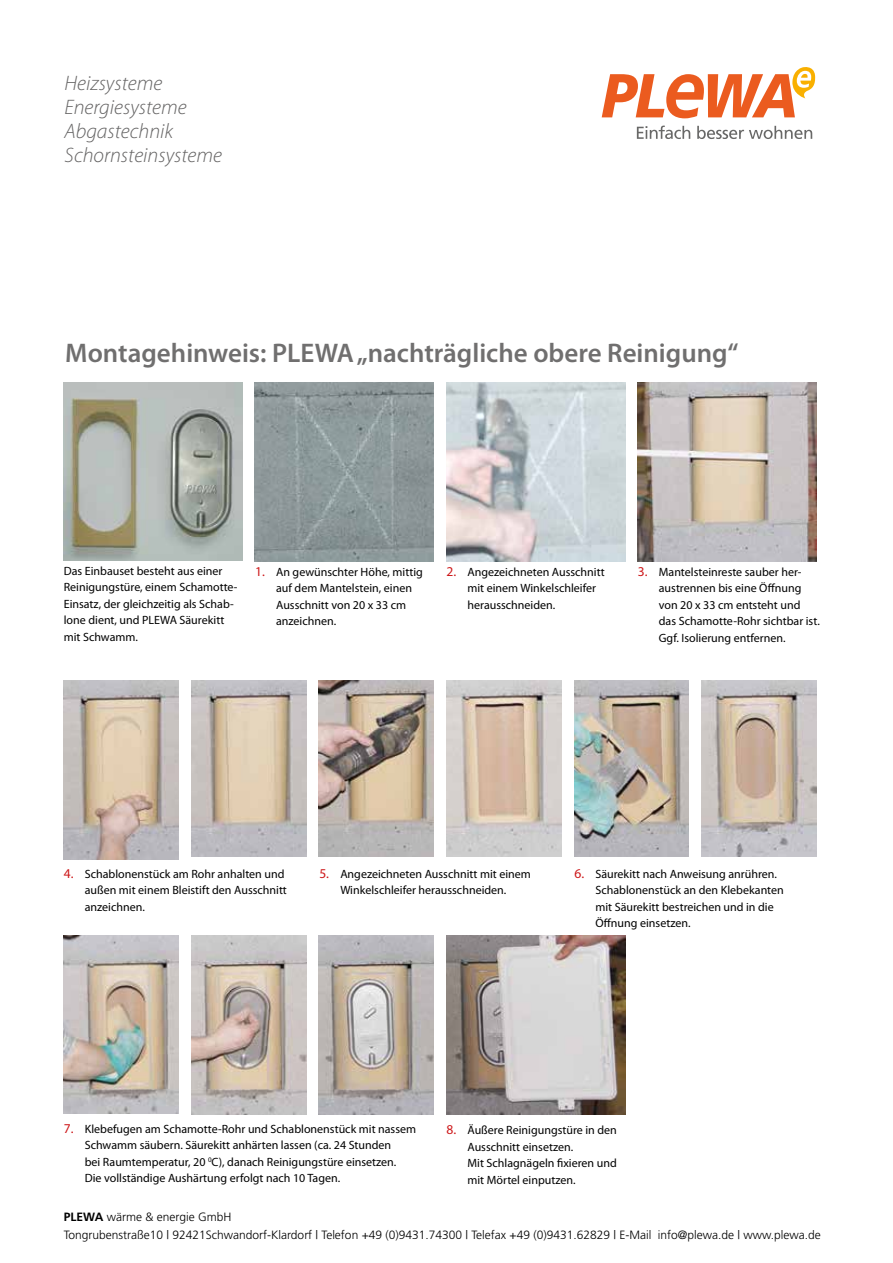
<style>
.page{position:relative;width:893px;height:1263px;background:#fff}
.page>*{position:absolute;margin:0;border:0;box-sizing:border-box;transform-origin:0 0}
.t1{font:600 27px "Myriad Pro";color:#706f6f}
.t2{font:italic 300 21px/24px "Myriad Pro";color:#646363}
.t3{font:12px/16.5px "Myriad Pro";color:#000}
.t4{font:300 12px/18px "Frutiger";color:#000}
.s1{font-size:13.5px;color:#cd1719}
.s2{font-weight:700}
</style>
<div class="page">
<img style="left:64px;top:383px;width:178px;height:178px">
<img style="left:255px;top:383px;width:178px;height:178px">
<img style="left:446px;top:383px;width:179px;height:178px">
<img style="left:638px;top:383px;width:178px;height:178px">
<img style="left:64px;top:680px;width:115px;height:179px">
<img style="left:191px;top:680px;width:115px;height:177px">
<img style="left:319px;top:680px;width:115px;height:177px">
<img style="left:446px;top:680px;width:115px;height:177px">
<img style="left:574px;top:680px;width:115px;height:177px">
<img style="left:702px;top:680px;width:114px;height:177px">
<img style="left:64px;top:935px;width:115px;height:179px">
<img style="left:191px;top:935px;width:115px;height:179px">
<img style="left:319px;top:935px;width:115px;height:179px">
<img style="left:446px;top:935px;width:179px;height:179px">
<svg style="left:637px;top:126px;width:53px;height:13px"></svg>
<svg style="left:697px;top:126px;width:115px;height:13px"></svg>
<svg style="left:602px;top:67px;width:214px;height:51px"></svg>
<h2 class="t2" style="left:65px;top:73px;width:159px">Heizsysteme<br>Energiesysteme<br>Abgastechnik<br>Schornsteinsysteme</h2>
<h1 class="t1" style="left:65px;top:343px;width:675px">Montagehinweis: PLEWA „nachträgliche obere Reinigung“</h1>
<p class="t3" style="left:64px;top:563px;width:175px">Das Einbauset besteht aus einer<br>Reinigungstüre, einem Schamotte-<br>Einsatz, der gleichzeitig als Schab&shy;lone dient, und PLEWA Säurekitt mit Schwamm.</p>
<p class="t3" style="left:276px;top:564px;width:148px;text-indent:-21px"><span class="s1">1.</span> An gewünschter Höhe, mittig auf dem Mantelstein, einen<br>Ausschnitt von 20 x 33 cm anzeichnen.</p>
<p class="t3" style="left:467px;top:564px;width:139px;text-indent:-21px"><span class="s1">2.</span> Angezeichneten Ausschnitt mit einem Winkelschleifer herausschneiden.</p>
<p class="t3" style="left:659px;top:564px;width:162px;text-indent:-21px"><span class="s1">3.</span> Mantelsteinreste sauber her&shy;austrennen bis eine Öffnung von 20 x 33 cm entsteht und das Schamotte-Rohr sichtbar ist.<br>Ggf. Isolierung entfernen.</p>
<p class="t3" style="left:85px;top:866px;width:204px;text-indent:-21px"><span class="s1">4.</span> Schablonenstück am Rohr anhalten und außen mit einem Bleistift den Ausschnitt anzeichnen.</p>
<p class="t3" style="left:319px;top:866px;width:213px;text-align:center"><span class="s1">5.</span> Angezeichneten Ausschnitt mit einem<br>Winkelschleifer herausschneiden.</p>
<p class="t3" style="left:595px;top:866px;width:190px;text-indent:-21px"><span class="s1">6.</span> Säurekitt nach Anweisung anrühren.<br>Schablonenstück an den Klebekanten mit Säurekitt bestreichen und in die Öffnung einsetzen.</p>
<p class="t3" style="left:85px;top:1121px;width:333px;text-indent:-21px"><span class="s1">7.</span> Klebefugen am Schamotte-Rohr und Schablonenstück mit nassem Schwamm säubern. Säurekitt anhärten lassen (ca. 24 Stunden<br>bei Raumtemperatur, 20 <sup>0</sup>C), danach Reinigungstüre einsetzen.<br>Die vollständige Aushärtung erfolgt nach 10 Tagen.</p>
<p class="t3" style="left:467px;top:1122px;width:151px;text-indent:-21px"><span class="s1">8.</span> Äußere Reinigungstüre in den<br>Ausschnitt einsetzen.<br>Mit Schlagnägeln fixieren und mit Mörtel einputzen.</p>
<p class="t4" style="left:64px;top:1209px;width:758px"><span class="s2">PLEWA</span> wärme &amp; energie GmbH<br>Tongrubenstraße10 | 92421Schwandorf-Klardorf | Telefon +49 (0)9431.74300 | Telefax +49 (0)9431.62829 | E-Mail info@plewa.de | www.plewa.de</p>
</div>
